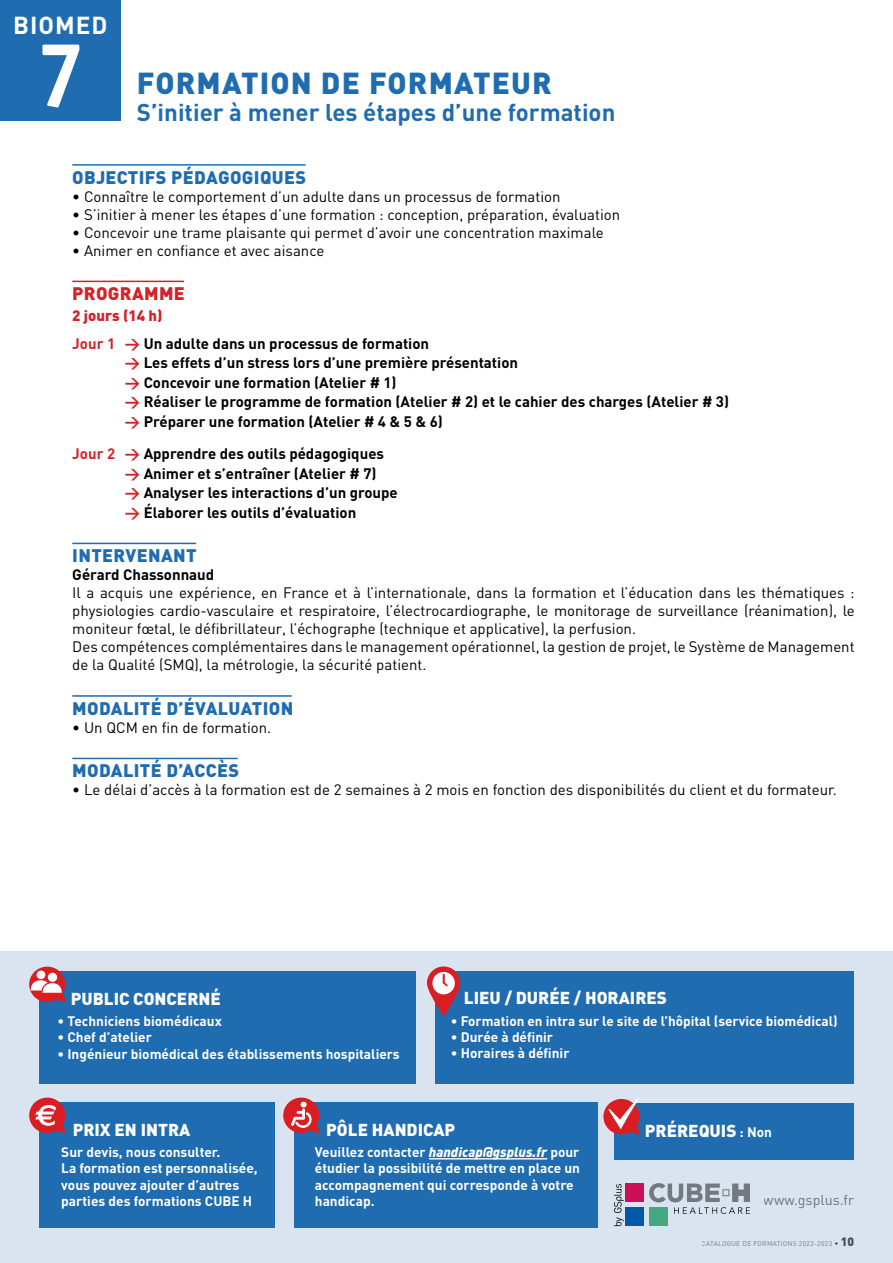
<style>
.page{position:relative;width:893px;height:1263px;background:#fff}
.page>*{position:absolute;margin:0;border:0;box-sizing:border-box;transform-origin:0 0}
.t1{font:700 91.8px "Officina Sans";color:#fff}
.t2{font:900 30px "DIN";color:#206cb0}
.t3{font:700 24.3px "DIN";color:#fff}
.t4{font:700 24px "DIN";color:#206cb0}
.t5{font:900 18px "DIN";letter-spacing:.02em;color:#206cb0}
.t6{font:900 18px "DIN";letter-spacing:.02em;color:#d2232a}
.t7{font:900 17.1px "DIN";color:#fff}
.t8{font:15px/18px "DIN";color:#000}
.t9{font:700 15px/19.5px "DIN";color:#000}
.t10{font:14.25px "DIN";color:#7e8083}
.t11{font:700 13.65px/16.4px "DIN";color:#fff}
.t12{font:6.75px "DIN";letter-spacing:.04em;color:#86888a}
.s1{font-weight:900;color:#d2232a}
.s2{color:#d2232a}
.s3{font-weight:900;font-style:italic}
.s4{font-weight:300;font-size:7.5px;color:#515254}
.s5{font-weight:900;font-size:12px;color:#515254}
</style>
<div class="page">
<div style="left:0;top:1228px;width:893px;height:35px;background:#dae4f0"></div>
<hr style="left:72px;top:164px;width:234px;height:2px;background:#206cb0">
<hr style="left:72px;top:281px;width:112px;height:1px;background:#d2232a">
<hr style="left:72px;top:543px;width:124px;height:1px;background:#206cb0">
<hr style="left:72px;top:695px;width:220px;height:2px;background:#206cb0">
<hr style="left:72px;top:758px;width:166px;height:1px;background:#206cb0">
<div style="left:0;top:0;width:121px;height:121px;background:#206cb0"></div>
<div style="left:0;top:951px;width:893px;height:285px;background:#dae4f0"></div>
<div style="left:40px;top:971px;width:376px;height:113px;background:#206cb0"></div>
<div style="left:294px;top:1102px;width:303px;height:126px;background:#206cb0"></div>
<hr style="left:429px;top:1158px;width:118px;height:1px;background:#fff">
<div style="left:614px;top:1103px;width:240px;height:57px;background:#206cb0"></div>
<div style="left:435px;top:971px;width:419px;height:113px;background:#206cb0"></div>
<div style="left:39px;top:1102px;width:235px;height:126px;background:#206cb0"></div>
<svg style="left:283px;top:1097px;width:37px;height:37px"></svg>
<svg style="left:29px;top:966px;width:37px;height:37px"></svg>
<svg style="left:29px;top:1097px;width:37px;height:37px"></svg>
<svg style="left:603px;top:1098px;width:37px;height:37px"></svg>
<div style="left:625px;top:1184px;width:19px;height:18px;background:#ca1155"></div>
<div style="left:625px;top:1207px;width:19px;height:19px;background:#0059a6"></div>
<div style="left:649px;top:1207px;width:19px;height:19px;background:#46a880"></div>
<svg style="left:649px;top:1183px;width:101px;height:31px"></svg>
<svg style="left:614px;top:1184px;width:10px;height:42px"></svg>
<svg style="left:427px;top:966px;width:33px;height:49px"></svg>
<h3 class="t3" style="left:13px;top:10px;width:33px">BIOMED</h3>
<h1 class="t1" style="left:35px;top:17px;width:53px">7</h1>
<h2 class="t2" style="left:137px;top:63px;width:39px">FORMATION</h2>
<h2 class="t2" style="left:321px;top:63px;width:70px">DE FORMATEUR</h2>
<h3 class="t4" style="left:137px;top:97px;width:480px">S’initier à mener les étapes d’une formation</h3>
<p class="t5" style="left:72px;top:165px;width:235px">OBJECTIFS PÉDAGOGIQUES</p>
<p class="t8" style="left:72px;top:187px;width:490px">• Connaître le comportement d’un adulte dans un processus de formation</p>
<p class="t8" style="left:72px;top:205px;width:549px">• S’initier à mener les étapes d’une formation : conception, préparation, évaluation</p>
<p class="t8" style="left:72px;top:223px;width:533px">• Concevoir une trame plaisante qui permet d’avoir une concentration maximale</p>
<p class="t8" style="left:72px;top:241px;width:254px">• Animer en confiance et avec aisance</p>
<p class="t6" style="left:72px;top:282px;width:114px">PROGRAMME</p>
<p class="t9" style="left:72px;top:301px;width:358px;line-height:28px"><span class="s1">2 JOURS (14 H)<br></span><span class="s2">Jour 1 &gt;</span> Un adulte dans un processus de formation</p>
<p class="t9" style="left:125px;top:353px;width:606px"><span class="s2">&gt;</span> Les effets d’un stress lors d’une première présentation<br><span class="s2">&gt;</span> Concevoir une formation (Atelier # 1)<br><span class="s2">&gt;</span> Réaliser le programme de formation (Atelier # 2) et le cahier des charges (Atelier # 3) <span class="s2">&gt;</span> Préparer une formation (Atelier # 4 &amp; 5 &amp; 6)</p>
<p class="t9" style="left:125px;top:443px;width:275px;text-indent:-52px"><span class="s2">Jour 2 &gt;</span> Apprendre des outils pédagogiques <span class="s2">&gt;</span> Animer et s’entraîner (Atelier # 7)<br><span class="s2">&gt;</span> Analyser les interactions d’un groupe <span class="s2">&gt;</span> élaborer les outils d’évaluation</p>
<p class="t5" style="left:72px;top:544px;width:126px">INTERVENANT</p>
<p class="t9" style="left:72px;top:564px;width:144px">Gérard Chassonnaud</p>
<p class="t8" style="left:72px;top:583px;width:784px">Il a acquis une expérience, en France et à l’internationale, dans la formation et l’éducation dans les thématiques : physiologies cardio-vasculaire et respiratoire, l’électrocardiographe, le monitorage de surveillance (réanimation), le moniteur fœtal, le défibrillateur, l’échographe (technique et applicative), la perfusion.<br>Des compétences complémentaires dans le management opérationnel, la gestion de projet, le Système de Management de la Qualité (SMQ), la métrologie, la sécurité patient.</p>
<p class="t5" style="left:72px;top:696px;width:124px">MODALITÉ D’ÉVALUATION</p>
<p class="t8" style="left:72px;top:718px;width:200px">• Un QCM en fin de formation.</p>
<p class="t5" style="left:72px;top:759px;width:123px">MODALITÉ D’ACC</p>
<p class="t5" style="left:217px;top:759px;width:22px">ÈS</p>
<p class="t8" style="left:72px;top:780px;width:766px">• Le délai d’accès à la formation est de 2 semaines à 2 mois en fonction des disponibilités du client et du formateur.</p>
<p class="t7" style="left:71px;top:987px;width:22px">PUBLIC</p>
<p class="t7" style="left:133px;top:987px;width:12px">CONCERNÉ</p>
<p class="t11" style="left:58px;top:1012px;width:166px">• Techniciens biomédicaux</p>
<p class="t11" style="left:58px;top:1028px;width:96px">• Chef d’atelier</p>
<p class="t11" style="left:58px;top:1045px;width:344px">• I ngénieur biomédical des établissements hospitaliers</p>
<p class="t7" style="left:464px;top:987px;width:75px">LIEU / DURÉE</p>
<p class="t7" style="left:574px;top:987px;width:95px">/ HORAIRES</p>
<p class="t11" style="left:451px;top:1012px;width:388px">• Formation en intra sur le site de l’hôpital (service biomédical)</p>
<p class="t11" style="left:451px;top:1028px;width:104px">• Durée à définir</p>
<p class="t11" style="left:451px;top:1045px;width:120px">• Horaires à définir</p>
<p class="t7" style="left:73px;top:1118px;width:119px">PRIX EN INTRA</p>
<p class="t11" style="left:61px;top:1143px;width:198px">Sur devis, nous consulter.<br>La formation est personnalisée, vous pouvez ajouter d’autres parties des formations CUBE H</p>
<p class="t7" style="left:326px;top:1118px;width:131px">PÔLE HANDICAP</p>
<p class="t11" style="left:315px;top:1143px;width:267px">Veuillez contacter <span class="s3">handicap@gsplus.fr</span> pour étudier la possibilité de mettre en place un accompagnement qui corresponde à votre handicap.</p>
<p class="t7" style="left:645px;top:1119px;width:22px">PRÉREQUIS</p>
<p class="t11" style="left:740px;top:1123px;width:34px">: Non</p>
<p class="t10" style="left:764px;top:1191px;width:92px">www.gsplus.fr</p>
<p class="t12" style="left:702px;top:1240px;width:154px">Catalogue de formations 2022-2023 <span class="s4">•</span> <span class="s5">10</span></p>
</div>
